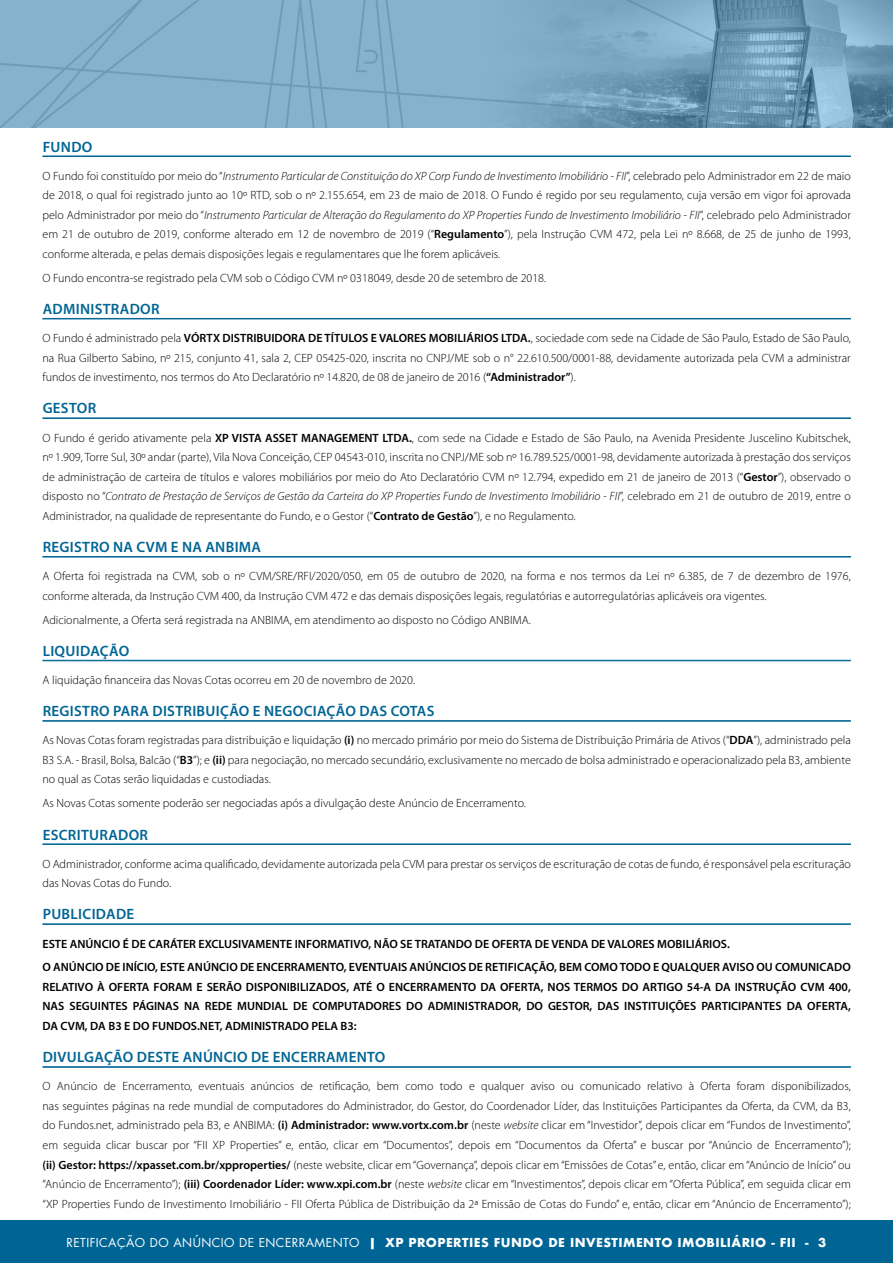
<style>
.page{position:relative;width:893px;height:1263px;background:#fff}
.page>*{position:absolute;margin:0;border:0;box-sizing:border-box;transform-origin:0 0}
.t1{font:600 15px "Myriad Pro";letter-spacing:.02em;color:#006594}
.t2{font:300 12px/19.5px "Myriad Pro";color:#000;text-align:justify}
.t3{font:600 12px/19.5px "Myriad Pro";color:#000}
.t4{font:700 12px "Futura";letter-spacing:.035em;color:#fff}
.s1{font-style:italic}
.s2{font-weight:600}
.s3{font-weight:400}
</style>
<div class="page">
<div style="left:0;top:1220px;width:893px;height:43px;background:#006595"></div>
<img style="left:0;top:0;width:893px;height:127px">
<hr style="left:43px;top:156px;width:808px;height:1px;background:#006594">
<hr style="left:43px;top:318px;width:808px;height:1px;background:#006594">
<hr style="left:43px;top:319px;width:808px;height:1px;background:#006594">
<hr style="left:43px;top:418px;width:808px;height:1px;background:#006594">
<hr style="left:43px;top:556px;width:808px;height:1px;background:#006594">
<hr style="left:43px;top:557px;width:808px;height:1px;background:#006594">
<hr style="left:43px;top:660px;width:808px;height:1px;background:#006594">
<hr style="left:43px;top:720px;width:808px;height:1px;background:#006594">
<hr style="left:43px;top:721px;width:808px;height:1px;background:#006594">
<hr style="left:43px;top:844px;width:808px;height:1px;background:#006594">
<hr style="left:43px;top:924px;width:808px;height:1px;background:#006594">
<hr style="left:43px;top:1066px;width:808px;height:1px;background:#006594">
<hr style="left:43px;top:1067px;width:808px;height:1px;background:#006594">
<p class="t1" style="left:43px;top:137px;width:51px">FUNDO</p>
<p class="t2" style="left:43px;top:166px;width:810px">O Fundo foi constituído por meio do “<span class="s1">Instrumento Particular de Constituição do XP Corp Fundo de Investimento Imobiliário - FII</span>”, celebrado pelo Administrador em 22 de maio de 2018, o qual foi registrado junto ao 10º RTD, sob o nº 2.155.654, em 23 de maio de 2018. O Fundo é regido por seu regulamento, cuja versão em vigor foi aprovada pelo Administrador por meio do “<span class="s1">Instrumento Particular de Alteração do Regulamento do XP Properties Fundo de Investimento Imobiliário - FII</span>”, celebrado pelo Administrador em 21 de outubro de 2019, conforme alterado em 12 de novembro de 2019 (“<span class="s2">Regulamento</span>”), pela Instrução CVM 472, pela Lei nº 8.668, de 25 de junho de 1993, conforme alterada, e pelas demais disposições legais e regulamentares que lhe forem aplicáveis.</p>
<p class="t2" style="left:43px;top:268px;width:505px">O Fundo encontra-se registrado pela CVM sob o Código CVM nº 0318049, desde 20 de setembro de 2018.</p>
<p class="t1" style="left:43px;top:299px;width:119px">ADMINISTRADOR</p>
<p class="t2" style="left:43px;top:328px;width:810px">O Fundo é administrado pela <span class="s2">VÓRTX DISTRIBUIDORA DE TÍTULOS E VALORES MOBILIÁRIOS LTDA.</span>, sociedade com sede na Cidade de São Paulo, Estado de São Paulo, na Rua Gilberto Sabino, nº 215, conjunto 41, sala 2, CEP 05425-020, inscrita no CNPJ/ME sob o n° 22.610.500/0001-88, devidamente autorizada pela CVM a administrar fundos de investimento, nos termos do Ato Declaratório nº 14.820, de 08 de janeiro de 2016 (<span class="s2">“Administrador”</span>).</p>
<p class="t1" style="left:43px;top:399px;width:55px">GESTOR</p>
<p class="t2" style="left:43px;top:428px;width:810px">O Fundo é gerido ativamente pela <span class="s2">XP VISTA ASSET MANAGEMENT LTDA.</span>, com sede na Cidade e Estado de São Paulo, na Avenida Presidente Juscelino Kubitschek, nº 1.909, Torre Sul, 30º andar (parte), Vila Nova Conceição, CEP 04543-010, inscrita no CNPJ/ME sob nº 16.789.525/0001-98, devidamente autorizada à prestação dos serviços de administração de carteira de títulos e valores mobiliários por meio do Ato Declaratório CVM nº 12.794, expedido em 21 de janeiro de 2013 (“<span class="s2">Gestor</span>”), observado o disposto no “<span class="s1">Contrato de Prestação de Serviços de Gestão da Carteira do XP Properties Fundo de Investimento Imobiliário - FII</span>”, celebrado em 21 de outubro de 2019, entre o Administrador, na qualidade de representante do Fundo, e o Gestor (“<span class="s2">Contrato de Gestão</span>”), e no Regulamento.</p>
<p class="t1" style="left:43px;top:537px;width:220px">REGISTRO NA CVM E NA ANBIMA</p>
<p class="t2" style="left:43px;top:567px;width:810px">A Oferta foi registrada na CVM, sob o nº CVM/SRE/RFI/2020/050, em 05 de outubro de 2020, na forma e nos termos da Lei nº 6.385, de 7 de dezembro de 1976, conforme alterada, da Instrução CVM 400, da Instrução CVM 472 e das demais disposições legais, regulatórias e autorregulatórias aplicáveis ora vigentes.</p>
<p class="t2" style="left:43px;top:610px;width:490px">Adicionalmente, a Oferta será registrada na ANBIMA, em atendimento ao disposto no Código ANBIMA.</p>
<p class="t1" style="left:43px;top:641px;width:88px">LIQUIDAÇÃO</p>
<p class="t2" style="left:43px;top:670px;width:374px">A liquidação financeira das Novas Cotas ocorreu em 20 de novembro de 2020.</p>
<p class="t1" style="left:43px;top:702px;width:393px">REGISTRO PARA DISTRIBUIÇÃO E NEGOCIAÇÃO DAS COTAS</p>
<p class="t2" style="left:43px;top:731px;width:810px">As Novas Cotas foram registradas para distribuição e liquidação <span class="s2">(i)</span> no mercado primário por meio do Sistema de Distribuição Primária de Ativos (“<span class="s2">DDA</span>”), administrado pela B3 S.A. - Brasil, Bolsa, Balcão (“<span class="s2">B3</span>”); e <span class="s2">(ii)</span> para negociação, no mercado secundário, exclusivamente no mercado de bolsa administrado e operacionalizado pela B3, ambiente no qual as Cotas serão liquidadas e custodiadas.</p>
<p class="t2" style="left:43px;top:794px;width:485px">As Novas Cotas somente poderão ser negociadas após a divulgação deste Anúncio de Encerramento.</p>
<p class="t1" style="left:43px;top:825px;width:107px">ESCRITURADOR</p>
<p class="t2" style="left:43px;top:854px;width:810px">O Administrador, conforme acima qualificado, devidamente autorizada pela CVM para prestar os serviços de escrituração de cotas de fundo, é responsável pela escrituração das Novas Cotas do Fundo.</p>
<p class="t1" style="left:43px;top:905px;width:93px">PUBLICIDADE</p>
<p class="t3" style="left:43px;top:931px;width:810px;line-height:23.9px">ESTE ANÚNCIO É DE CARÁTER EXCLUSIVAMENTE INFORMATIVO, NÃO SE TRATANDO DE OFERTA DE VENDA DE VALORES MOBILIÁRIOS.<br>O ANÚNCIO DE INÍCIO, ESTE ANÚNCIO DE ENCERRAMENTO, EVENTUAIS ANÚNCIOS DE RETIFICAÇÃO, BEM COMO TODO E QUALQUER AVISO OU COMUNICADO</p>
<p class="t3" style="left:43px;top:977px;width:810px;text-align:justify">RELATIVO À OFERTA FORAM E SERÃO DISPONIBILIZADOS, ATÉ O ENCERRAMENTO DA OFERTA, NOS TERMOS DO ARTIGO 54-A DA INSTRUÇÃO CVM 400, NAS SEGUINTES PÁGINAS NA REDE MUNDIAL DE COMPUTADORES DO ADMINISTRADOR, DO GESTOR, DAS INSTITUIÇÕES PARTICIPANTES DA OFERTA, DA CVM, DA B3 E DO FUNDOS.NET, ADMINISTRADO PELA B3:</p>
<p class="t1" style="left:43px;top:1048px;width:344px">DIVULGAÇÃO DESTE ANÚNCIO DE ENCERRAMENTO</p>
<p class="t2" style="left:43px;top:1077px;width:810px">O Anúncio de Encerramento, eventuais anúncios de retificação, bem como todo e qualquer aviso ou comunicado relativo à Oferta foram disponibilizados, nas seguintes páginas na rede mundial de computadores do Administrador, do Gestor, do Coordenador Líder, das Instituições Participantes da Oferta, da CVM, da B3, do Fundos.net, administrado pela B3, e ANBIMA: <span class="s2">(i) Administrador: www.vortx.com.br</span> (neste <span class="s1">website</span> clicar em “Investidor”, depois clicar em “Fundos de Investimento”, em seguida clicar buscar por “FII XP Properties” e, então, clicar em “Documentos”, depois em “Documentos da Oferta” e buscar por “Anúncio de Encerramento”); <span class="s2">(ii) Gestor: https://xpasset.com.br/xpproperties/</span> (neste website, clicar em “Governança”, depois clicar em “Emissões de Cotas” e, então, clicar em “Anúncio de Início” ou “Anúncio de Encerramento”); <span class="s2">(iii) Coordenador Líder: www.xpi.com.br</span> (neste <span class="s1">website</span> clicar em “Investimentos”, depois clicar em “Oferta Pública”, em seguida clicar em “XP Properties Fundo de Investimento Imobiliário - FII Oferta Pública de Distribuição da 2ª Emissão de Cotas do Fundo” e, então, clicar em “Anúncio de Encerramento”);</p>
<p class="t4" style="left:67px;top:1233px;width:761px"><span class="s3">RETIFICAÇÃO DO ANÚNCIO DE ENCERRAMENTO</span> | XP PROPERTIES FUNDO DE INVESTIMENTO IMOBILIÁRIO - FII - 3</p>
</div>
